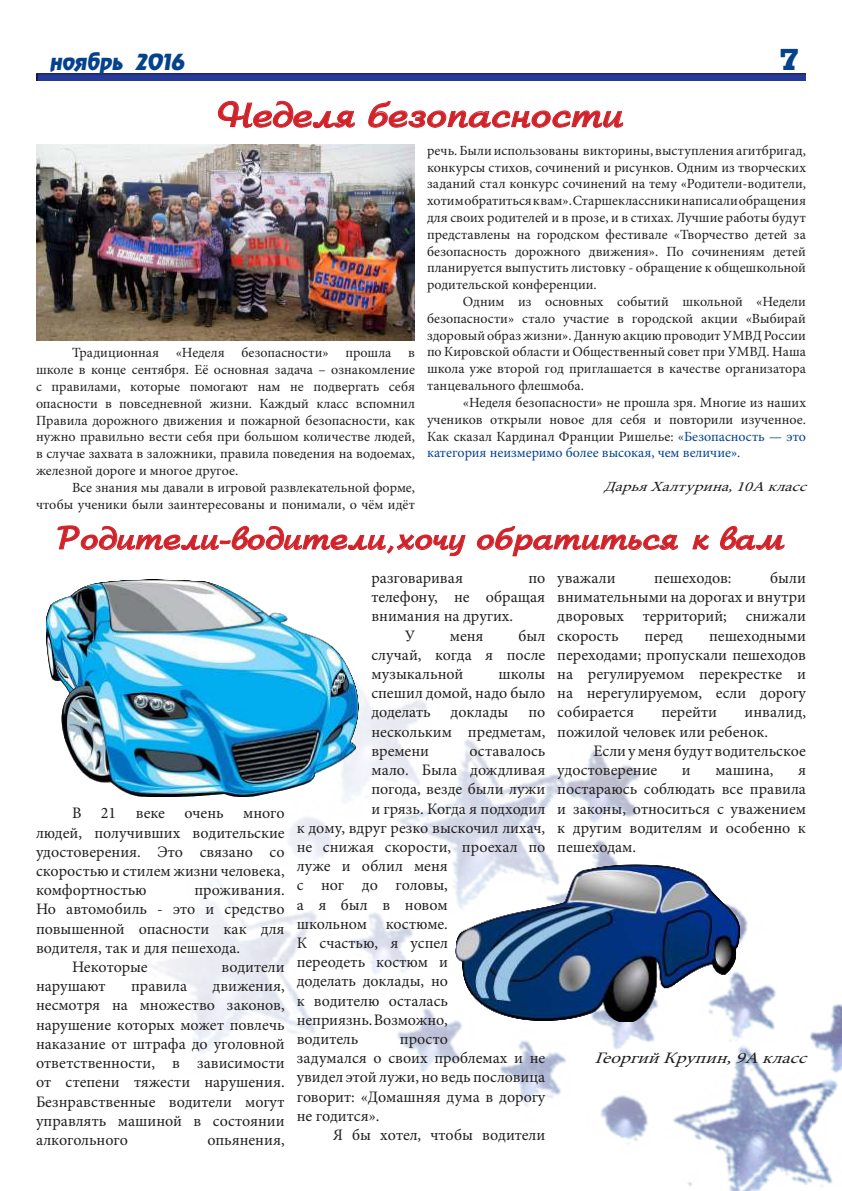
<style>
.page{position:relative;width:842px;height:1191px;background:#fff}
.page>*{position:absolute;margin:0;border:0;box-sizing:border-box;transform-origin:0 0}
.t1{font:700 36px "Arbat";color:#d12229}
.t2{font:700 32px "Arbat";color:#d12229}
.t3{font:800 30px "Rodeo";color:#04428e}
.t4{font:italic 20px "AG Revue";color:#04428e}
.t5{font:16px/19.2px "Minion Pro";color:#221f1f;text-align:justify}
.t6{font:italic 16px "Minion Pro";color:#221f1f;scale:1.2 1}
.t7{font:14px/16.8px "Minion Pro";color:#221f1f;text-align:justify}
.t8{font:italic 14px "Minion Pro";color:#221f1f;scale:1.2 1}
.s1{color:#04428e}
</style>
<div class="page">
<img style="left:36px;top:74px;width:770px;height:7px">
<svg style="left:218px;top:100px;width:137px;height:28px"></svg>
<svg style="left:368px;top:101px;width:256px;height:27px"></svg>
<img style="left:136px;top:688px;width:706px;height:503px">
<img style="left:36px;top:145px;width:379px;height:195px">
<svg style="left:57px;top:525px;width:409px;height:31px"></svg>
<svg style="left:477px;top:526px;width:201px;height:31px"></svg>
<svg style="left:692px;top:534px;width:18px;height:16px"></svg>
<svg style="left:720px;top:526px;width:65px;height:24px"></svg>
<img style="left:46px;top:580px;width:313px;height:216px">
<img style="left:455px;top:861px;width:286px;height:160px">
<p class="t4" style="left:50px;top:51px;width:136px">ноябрь 2016</p>
<h3 class="t3" style="left:780px;top:42px;width:20px">7</h3>
<h1 class="t1" style="left:218px;top:94px;width:407px">Неделя безопасности</h1>
<p class="t7" style="left:427px;top:142px;width:380px">речь. Были использованы викторины, выступления агитбригад, конкурсы стихов, сочинений и рисунков. Одним из творческих заданий стал конкурс сочинений на тему «Родители-водители, хотим обратиться к вам». Старшеклассники написали обращения для своих родителей и в прозе, и в стихах. Лучшие работы будут представлены на городском фестивале «Творчество детей за безопасность дорожного движения». По сочинениям детей планируется выпустить листовку - обращение к общешкольной родительской конференции.</p>
<p class="t7" style="left:427px;top:294px;width:380px;text-indent:36px">Одним из основных событий школьной «Недели безопасности» стало участие в городской акции «Выбирай здоровый образ жизни». Данную акцию проводит УМВД России по Кировской области и Общественный совет при УМВД. Наша школа уже второй год приглашается в качестве организатора танцевального флешмоба.</p>
<p class="t7" style="left:427px;top:394px;width:380px;text-indent:36px">«Неделя безопасности» не прошла зря. Многие из наших учеников открыли новое для себя и повторили изученное.<br>Как сказал Кардинал Франции Ришелье: <span class="s1">«Безопасность — это категория неизмеримо более высокая, чем величие».</span></p>
<p class="t8" style="left:604px;top:479px;width:175px">ДарьяХалтурина,10А класс</p>
<h2 class="t2" style="left:57px;top:520px;width:729px">Родители-водители,хочу обратиться к вам</h2>
<p class="t7" style="left:36px;top:345px;width:380px;text-indent:36px">Традиционная «Неделя безопасности» прошла в школе в конце сентября. Её основная задача – ознакомление с правилами, которые помогают нам не подвергать себя опасности в повседневной жизни. Каждый класс вспомнил Правила дорожного движения и пожарной безопасности, как нужно правильно вести себя при большом количестве людей, в случае захвата в заложники, правила поведения на водоемах, железной дороге и многое другое.</p>
<p class="t7" style="left:36px;top:479px;width:380px;text-align:right">Все знания мы давали в игровой развлекательной форме, чтобы ученики были заинтересованы и понимали, о чём идёт</p>
<p class="t5" style="left:36px;top:804px;width:250px;text-indent:36px">В 21 веке очень много людей, получивших водительские удостоверения. Это связано со скоростью и стилем жизни человека, комфортностью</p>
<p class="t5" style="left:194px;top:881px;width:92px">проживания.</p>
<p class="t5" style="left:36px;top:900px;width:250px">Но автомобиль - это и средство</p>
<p class="t5" style="left:36px;top:919px;width:250px">повышенной опасности как для</p>
<p class="t5" style="left:36px;top:938px;width:206px">водителя, так и для пешехода.</p>
<p class="t5" style="left:72px;top:958px;width:77px">Некоторые</p>
<p class="t5" style="left:222px;top:958px;width:65px">водители</p>
<p class="t5" style="left:36px;top:977px;width:71px">нарушают</p>
<p class="t5" style="left:131px;top:977px;width:58px">правила</p>
<p class="t5" style="left:36px;top:977px;width:250px;text-indent:177px">движения, несмотря на множество законов, нарушение которых может повлечь наказание от штрафа до уголовной ответственности, в зависимости от степени тяжести нарушения.<br>Безнравственные водители могут управлять машиной в состоянии алкогольного</p>
<p class="t5" style="left:207px;top:1130px;width:79px">опьянения,</p>
<p class="t5" style="left:371px;top:569px;width:93px">разговаривая</p>
<p class="t5" style="left:528px;top:569px;width:18px">по</p>
<p class="t5" style="left:371px;top:588px;width:175px">телефону, не обращая</p>
<p class="t5" style="left:371px;top:607px;width:143px">внимания на других.</p>
<p class="t5" style="left:405px;top:626px;width:12px">У</p>
<p class="t5" style="left:450px;top:626px;width:35px">меня</p>
<p class="t5" style="left:371px;top:626px;width:175px;text-indent:147px">был случай, когда я после музыкальной</p>
<p class="t5" style="left:371px;top:665px;width:175px;text-indent:127px">школы спешил домой, надо было доделать доклады по нескольким предметам, времени</p>
<p class="t5" style="left:470px;top:742px;width:77px">оставалось</p>
<p class="t5" style="left:371px;top:761px;width:175px">мало. Была дождливая</p>
<p class="t5" style="left:371px;top:780px;width:175px">погода, везде были лужи</p>
<p class="t5" style="left:371px;top:799px;width:175px">и грязь. Когда я подходил</p>
<p class="t5" style="left:297px;top:818px;width:250px">к дому, вдруг резко выскочил лихач,</p>
<p class="t5" style="left:297px;top:838px;width:250px">не снижая скорости, проехал по</p>
<p class="t5" style="left:297px;top:857px;width:153px">луже и облил меня</p>
<p class="t5" style="left:297px;top:876px;width:153px">с ног до головы,</p>
<p class="t5" style="left:297px;top:895px;width:153px">а я был в новом</p>
<p class="t5" style="left:297px;top:914px;width:153px">школьном костюме.</p>
<p class="t5" style="left:297px;top:934px;width:153px">К счастью, я успел</p>
<p class="t5" style="left:297px;top:953px;width:153px">переодеть костюм и</p>
<p class="t5" style="left:297px;top:972px;width:153px">доделать доклады, но</p>
<p class="t5" style="left:297px;top:991px;width:153px">к водителю осталась</p>
<p class="t5" style="left:297px;top:1010px;width:153px">неприязнь. Возможно,</p>
<p class="t5" style="left:297px;top:1030px;width:63px">водитель</p>
<p class="t5" style="left:297px;top:1030px;width:250px;text-align:left;text-indent:103px">просто<br>задумался о своих проблемах и не увидел этой лужи, но ведь пословица говорит: «Домашняя дума в дорогу не годится».</p>
<p class="t5" style="left:333px;top:1126px;width:214px">Я бы хотел, чтобы водители</p>
<p class="t5" style="left:557px;top:569px;width:250px;text-indent:213px">были внимательными на дорогах и внутри дворовых территорий; снижали скорость</p>
<p class="t5" style="left:557px;top:569px;width:60px">уважали</p>
<p class="t5" style="left:654px;top:569px;width:79px">пешеходов:</p>
<p class="t5" style="left:645px;top:626px;width:40px">перед</p>
<p class="t5" style="left:557px;top:626px;width:250px;text-indent:152px">пешеходными переходами; пропускали пешеходов на регулируемом перекрестке и на нерегулируемом, если дорогу собирается</p>
<p class="t5" style="left:661px;top:703px;width:57px">перейти</p>
<p class="t5" style="left:557px;top:703px;width:250px;text-indent:187px">инвалид, пожилой человек или ребенок.</p>
<p class="t5" style="left:557px;top:742px;width:250px;text-indent:36px">Если у меня будут водительское удостоверение</p>
<p class="t5" style="left:682px;top:761px;width:10px">и</p>
<p class="t5" style="left:715px;top:761px;width:60px">машина,</p>
<p class="t5" style="left:557px;top:761px;width:250px;text-indent:241px">я постараюсь соблюдать все правила и законы, относиться с уважением к другим водителям и особенно к пешеходам.</p>
<p class="t6" style="left:594px;top:1050px;width:183px">ГеоргийКрупин,9А класс</p>
</div>
